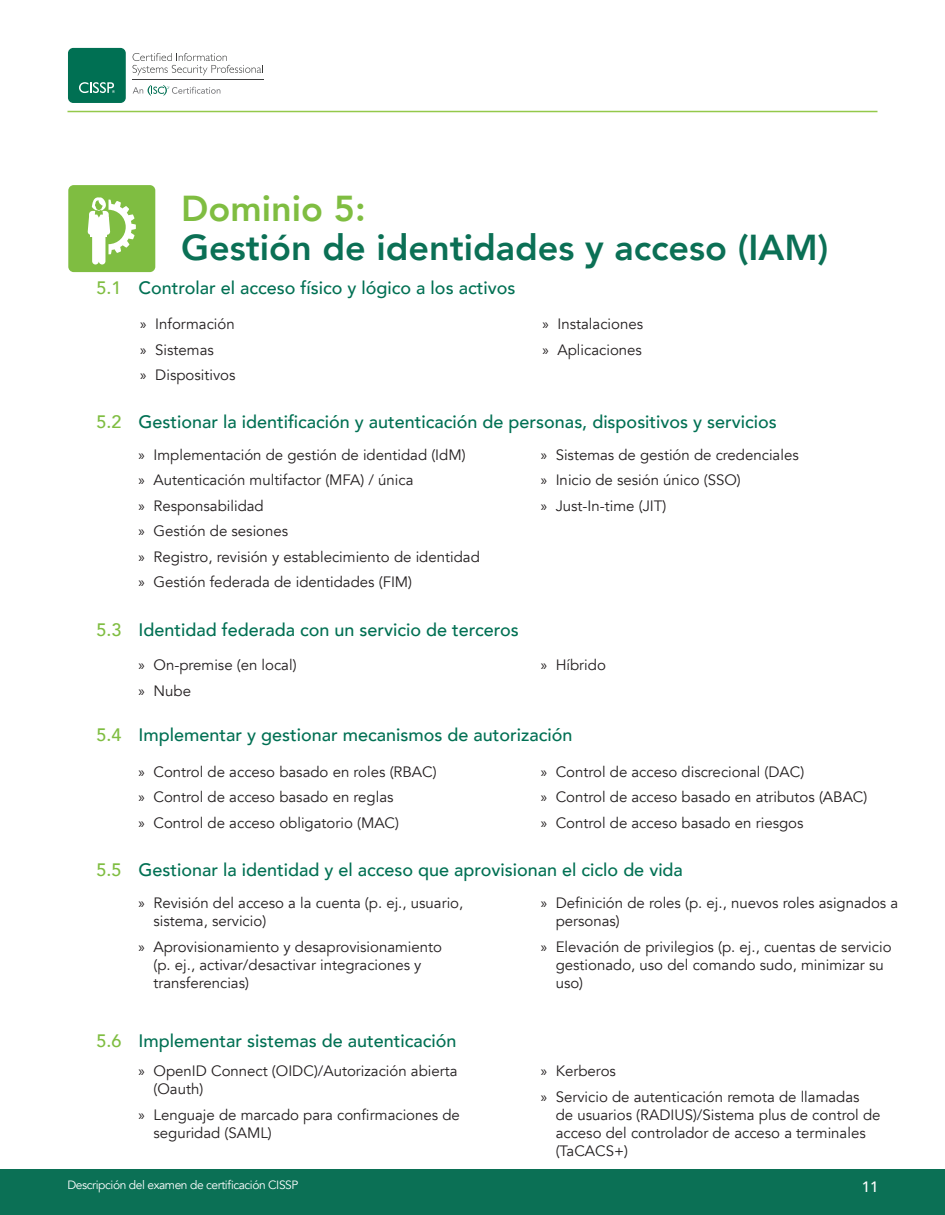
<style>
.page{position:relative;width:945px;height:1215px;background:#fff}
.page>*{position:absolute;margin:0;border:0;box-sizing:border-box;transform-origin:0 0}
.Green_Headlines_Big{font:800 36px "Avenir";color:#0b7055}
.Green_Headlines_Big-2{font:800 36px "Avenir";color:#7fbd41}
.t1{font:500 18px "Avenir";color:#007053}
.t2{font:15px/18px "Avenir";color:#231f20}
.t3{font:500 15px "Avenir";color:#fff}
.t4{font:12px "Avenir";letter-spacing:-.035em;color:#fff}
.s1{color:#7fbd41}
.s2{font-family:"Myriad Pro"}
</style>
<div class="page">
<hr style="left:68px;top:111px;width:810px;height:1px;background:#94c94a">
<div style="left:0;top:1170px;width:945px;height:45px;background:#0b7055"></div>
<div style="left:68px;top:48px;width:58px;height:55px;background:#007053;border-radius:5px"></div>
<svg style="left:133px;top:53px;width:130px;height:22px"></svg>
<hr style="left:133px;top:80px;width:131px;height:1px;background:#3e3e3f">
<svg style="left:133px;top:85px;width:87px;height:11px"></svg>
<svg style="left:79px;top:82px;width:36px;height:11px"></svg>
<div style="left:68px;top:185px;width:87px;height:87px;background:#7fbd41;border-radius:5px"></div>
<svg style="left:88px;top:197px;width:48px;height:68px"></svg>
<div style="left:91px;top:230px;width:16px;height:7px;background:#fff"></div>
<p class="Green_Headlines_Big-2" style="left:181px;top:180px;width:186px">Dominio 5:</p>
<p class="Green_Headlines_Big" style="left:181px;top:219px;width:649px">Gestión de identidades y acceso (IAM)</p>
<p class="t1" style="left:97px;top:272px;width:420px"><span class="s1">5.1</span> Controlar el acceso físico y lógico a los activos</p>
<p class="t2" style="left:140px;top:315px;width:96px"><span class="s2">»</span> Información</p>
<p class="t2" style="left:140px;top:341px;width:75px"><span class="s2">»</span> Sistemas</p>
<p class="t2" style="left:140px;top:366px;width:97px"><span class="s2">»</span> Dispositivos</p>
<p class="t2" style="left:543px;top:315px;width:102px"><span class="s2">»</span> Instalaciones</p>
<p class="t2" style="left:543px;top:341px;width:101px"><span class="s2">»</span> Aplicaciones</p>
<p class="t1" style="left:97px;top:406px;width:682px"><span class="s1">5.2</span> Gestionar la identificación y autenticación de personas, dispositivos y servicios</p>
<p class="t2" style="left:139px;top:446px;width:329px"><span class="s2">»</span> Implementación de gestión de identidad (IdM)</p>
<p class="t2" style="left:139px;top:471px;width:277px"><span class="s2">»</span> Autenticación multifactor (MFA) / única</p>
<p class="t2" style="left:139px;top:497px;width:127px"><span class="s2">»</span> Responsabilidad</p>
<p class="t2" style="left:139px;top:522px;width:151px"><span class="s2">»</span> Gestión de sesiones</p>
<p class="t2" style="left:139px;top:548px;width:343px"><span class="s2">»</span> Registro, revisión y establecimiento de identidad</p>
<p class="t2" style="left:139px;top:573px;width:275px"><span class="s2">»</span> Gestión federada de identidades (FIM)</p>
<p class="t1" style="left:97px;top:614px;width:424px"><span class="s1">5.3</span> Identidad federada con un servicio de terceros</p>
<p class="t2" style="left:139px;top:656px;width:160px"><span class="s2">»</span> On-premise (en local)</p>
<p class="t2" style="left:139px;top:682px;width:54px"><span class="s2">»</span> Nube</p>
<p class="t2" style="left:541px;top:446px;width:260px"><span class="s2">»</span> Sistemas de gestión de credenciales</p>
<p class="t2" style="left:541px;top:471px;width:202px"><span class="s2">»</span> Inicio de sesión único (SSO)</p>
<p class="t2" style="left:541px;top:497px;width:127px"><span class="s2">»</span> Just-In-time (JIT)</p>
<p class="t2" style="left:541px;top:656px;width:67px"><span class="s2">»</span> Híbrido</p>
<p class="t1" style="left:97px;top:719px;width:478px"><span class="s1">5.4</span> Implementar y gestionar mecanismos de autorización</p>
<p class="t2" style="left:139px;top:763px;width:300px"><span class="s2">»</span> Control de acceso basado en roles (RBAC)</p>
<p class="t2" style="left:139px;top:788px;width:257px"><span class="s2">»</span> Control de acceso basado en reglas</p>
<p class="t2" style="left:139px;top:814px;width:262px"><span class="s2">»</span> Control de acceso obligatorio (MAC)</p>
<p class="t2" style="left:541px;top:763px;width:265px"><span class="s2">»</span> Control de acceso discrecional (DAC)</p>
<p class="t2" style="left:541px;top:788px;width:328px"><span class="s2">»</span> Control de acceso basado en atributos (ABAC)</p>
<p class="t2" style="left:541px;top:814px;width:264px"><span class="s2">»</span> Control de acceso basado en riesgos</p>
<p class="t1" style="left:97px;top:854px;width:588px"><span class="s1">5.5</span> Gestionar la identidad y el acceso que aprovisionan el ciclo de vida</p>
<p class="t2" style="left:154px;top:895px;width:311px;text-indent:-15px"><span class="s2">»</span> Revisión del acceso a la cuenta (p. ej., usuario, sistema, servicio)</p>
<p class="t2" style="left:154px;top:938px;width:290px;text-indent:-15px"><span class="s2">»</span> Aprovisionamiento y desaprovisionamiento (p. ej., activar/desactivar integraciones y transferencias)</p>
<p class="t1" style="left:97px;top:1025px;width:362px"><span class="s1">5.6</span> Implementar sistemas de autenticación</p>
<p class="t2" style="left:154px;top:1062px;width:306px;text-indent:-15px"><span class="s2">»</span> OpenID Connect (OIDC)/Autorización abierta (Oauth)</p>
<p class="t2" style="left:154px;top:1106px;width:308px;text-indent:-15px"><span class="s2">»</span> Lenguaje de marcado para confirmaciones de seguridad (SAML)</p>
<p class="t2" style="left:556px;top:895px;width:344px;text-indent:-15px"><span class="s2">»</span> Definición de roles (p. ej., nuevos roles asignados a personas)</p>
<p class="t2" style="left:556px;top:938px;width:337px;text-indent:-15px"><span class="s2">»</span> Elevación de privilegios (p. ej., cuentas de servicio gestionado, uso del comando sudo, minimizar su uso)</p>
<p class="t2" style="left:541px;top:1062px;width:77px"><span class="s2">»</span> Kerberos</p>
<p class="t2" style="left:556px;top:1088px;width:326px;text-indent:-15px"><span class="s2">»</span> Servicio de autenticación remota de llamadas de usuarios (RADIUS)/Sistema plus de control de acceso del controlador de acceso a terminales (TaCACS+)</p>
<p class="t4" style="left:68px;top:1178px;width:232px">Descripción del examen de certificación CISSP</p>
<p class="t3" style="left:862px;top:1173px;width:18px">11</p>
</div>
